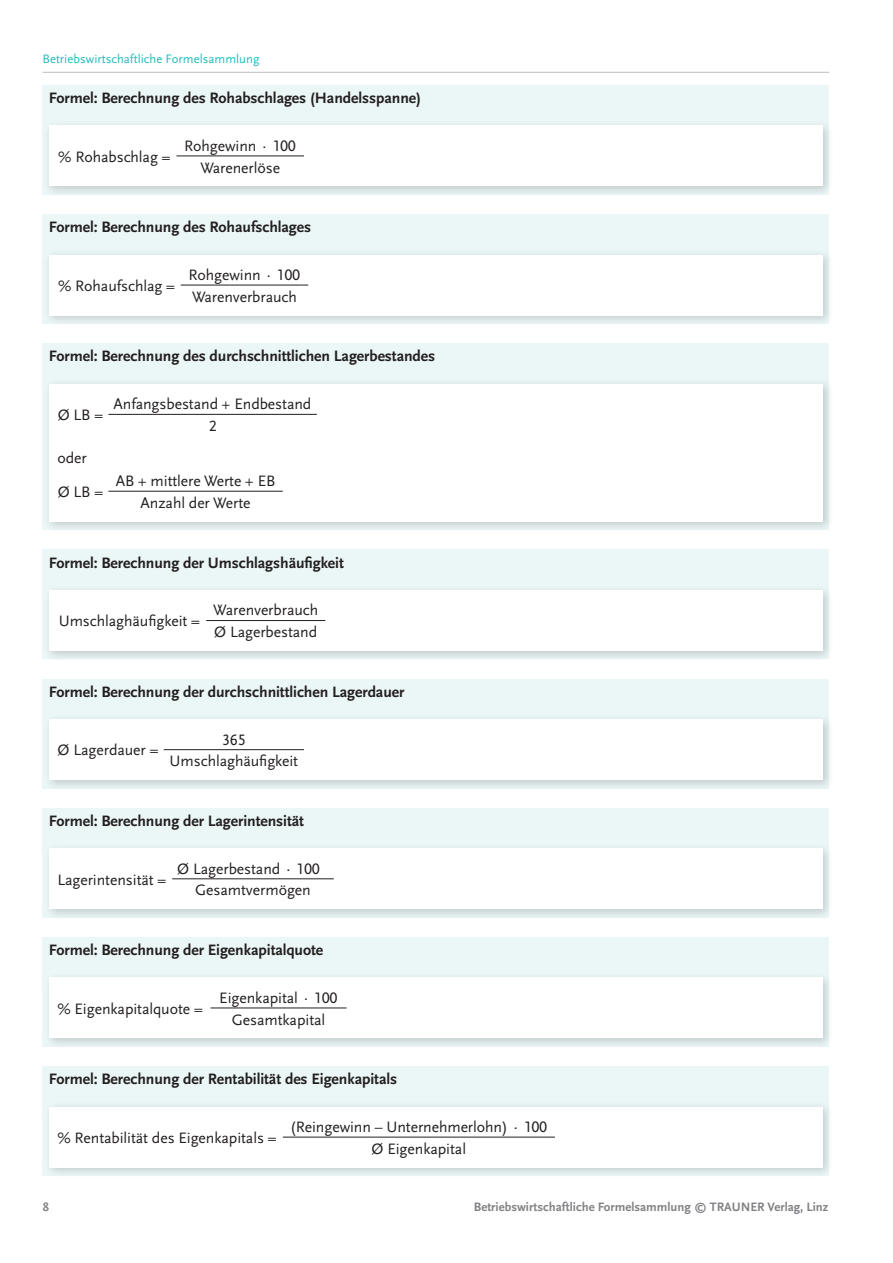
<style>
.page{position:relative;width:893px;height:1263px;background:#fff}
.page>*{position:absolute;margin:0;border:0;box-sizing:border-box;transform-origin:0 0}
.t1{font:15.75px/21.8px "Scala Sans Pro";letter-spacing:-.005em;color:#231f20;text-align:center}
.t2{font:700 15.75px "Scala Sans Pro";letter-spacing:-.005em;color:#231f20}
.t3{font:700 12.75px "Scala Sans Pro";color:#808285}
.t4{font:12.75px "Scala Sans Pro";color:#21bdbd}
</style>
<div class="page">
<hr style="left:43px;top:72px;width:786px;height:1px;background:#bcbdc0">
<div style="left:43px;top:85px;width:786px;height:110px;background:#ebf6f6"></div>
<div style="left:44px;top:120px;width:790px;height:78px;background:#231f20;opacity:.2"></div>
<div style="left:49px;top:126px;width:774px;height:60px;background:#fff"></div>
<hr style="left:176px;top:156px;width:128px;height:1px;background:#231f20">
<div style="left:43px;top:214px;width:786px;height:110px;background:#ebf6f6"></div>
<div style="left:43px;top:249px;width:791px;height:78px;background:#231f20;opacity:.2"></div>
<div style="left:49px;top:255px;width:774px;height:60px;background:#fff"></div>
<hr style="left:181px;top:285px;width:127px;height:1px;background:#231f20">
<div style="left:43px;top:343px;width:786px;height:187px;background:#ebf6f6"></div>
<div style="left:43px;top:378px;width:791px;height:155px;background:#231f20;opacity:.2"></div>
<div style="left:49px;top:384px;width:774px;height:138px;background:#fff"></div>
<hr style="left:108px;top:414px;width:209px;height:1px;background:#231f20">
<hr style="left:108px;top:491px;width:175px;height:1px;background:#231f20">
<div style="left:43px;top:550px;width:786px;height:109px;background:#ebf6f6"></div>
<div style="left:43px;top:585px;width:791px;height:77px;background:#231f20;opacity:.2"></div>
<div style="left:49px;top:590px;width:774px;height:61px;background:#fff"></div>
<hr style="left:206px;top:620px;width:119px;height:1px;background:#231f20">
<div style="left:43px;top:679px;width:786px;height:109px;background:#ebf6f6"></div>
<div style="left:43px;top:714px;width:791px;height:77px;background:#231f20;opacity:.2"></div>
<div style="left:49px;top:719px;width:774px;height:61px;background:#fff"></div>
<hr style="left:164px;top:749px;width:140px;height:1px;background:#231f20">
<div style="left:43px;top:808px;width:786px;height:109px;background:#ebf6f6"></div>
<div style="left:43px;top:843px;width:791px;height:77px;background:#231f20;opacity:.2"></div>
<div style="left:49px;top:848px;width:774px;height:61px;background:#fff"></div>
<hr style="left:172px;top:878px;width:162px;height:1px;background:#231f20">
<div style="left:43px;top:937px;width:786px;height:110px;background:#ebf6f6"></div>
<div style="left:43px;top:972px;width:791px;height:78px;background:#231f20;opacity:.2"></div>
<div style="left:49px;top:978px;width:774px;height:60px;background:#fff"></div>
<hr style="left:210px;top:1007px;width:137px;height:1px;background:#231f20">
<div style="left:43px;top:1066px;width:786px;height:110px;background:#ebf6f6"></div>
<div style="left:43px;top:1101px;width:791px;height:78px;background:#231f20;opacity:.2"></div>
<div style="left:49px;top:1107px;width:774px;height:60px;background:#fff"></div>
<hr style="left:283px;top:1137px;width:272px;height:1px;background:#231f20">
<p class="t4" style="left:43px;top:51px;width:218px">Betriebswirtschaftliche Formelsammlung</p>
<p class="t2" style="left:49px;top:89px;width:374px">Formel: Berechnung des Rohabschlages (Handelsspanne)</p>
<p class="t1" style="left:58px;top:146px;width:114px">% Rohabschlag =</p>
<p class="t1" style="left:184px;top:135px;width:113px">Rohgewinn ⋅ 100<br>Warenerlöse</p>
<p class="t2" style="left:49px;top:218px;width:264px">Formel: Berechnung des Rohaufschlages</p>
<p class="t1" style="left:58px;top:275px;width:118px">% Rohaufschlag =</p>
<p class="t1" style="left:189px;top:264px;width:113px;text-align:left">Rohgewinn ⋅ 100<br>Warenverbrauch</p>
<p class="t2" style="left:49px;top:347px;width:388px">Formel: Berechnung des durchschnittlichen Lagerbestandes</p>
<p class="t1" style="left:58px;top:404px;width:47px">Ø LB =</p>
<p class="t1" style="left:114px;top:393px;width:199px">Anfangsbestand + Endbestand<br>2</p>
<p class="t1" style="left:57px;top:441px;width:47px;line-height:33.8px;text-align:left">oder<br>Ø LB =</p>
<p class="t1" style="left:116px;top:470px;width:161px">AB + mittlere Werte + EB<br>Anzahl der Werte</p>
<p class="t2" style="left:49px;top:553px;width:296px">Formel: Berechnung der Umschlagshäufigkeit</p>
<p class="t1" style="left:59px;top:610px;width:143px">Umschlaghäufigkeit =</p>
<p class="t1" style="left:213px;top:599px;width:106px;text-align:left">Warenverbrauch<br>Ø Lagerbestand</p>
<p class="t2" style="left:49px;top:683px;width:357px">Formel: Berechnung der durchschnittlichen Lagerdauer</p>
<p class="t1" style="left:58px;top:739px;width:102px">Ø Lagerdauer =</p>
<p class="t1" style="left:170px;top:729px;width:130px">365<br>Umschlaghäufigkeit</p>
<p class="t2" style="left:49px;top:812px;width:257px">Formel: Berechnung der Lagerintensität</p>
<p class="t1" style="left:57px;top:869px;width:110px">Lagerintensität =</p>
<p class="t1" style="left:177px;top:858px;width:144px">Ø Lagerbestand ⋅ 100<br>Gesamtvermögen</p>
<p class="t2" style="left:49px;top:941px;width:276px">Formel: Berechnung der Eigenkapitalquote</p>
<p class="t1" style="left:57px;top:998px;width:147px">% Eigenkapitalquote =</p>
<p class="t1" style="left:219px;top:987px;width:120px">Eigenkapital ⋅ 100<br>Gesamtkapital</p>
<p class="t2" style="left:49px;top:1070px;width:350px">Formel: Berechnung der Rentabilität des Eigenkapitals</p>
<p class="t1" style="left:57px;top:1127px;width:221px">% Rentabilität des Eigenkapitals =</p>
<p class="t1" style="left:290px;top:1116px;width:259px">(Reingewinn – Unternehmerlohn) ⋅ 100<br>Ø Eigenkapital</p>
<p class="t3" style="left:43px;top:1199px;width:8px">8</p>
<p class="t3" style="left:474px;top:1199px;width:356px">Betriebswirtschaftliche Formelsammlung © TRAUNER Verlag, Linz</p>
</div>
